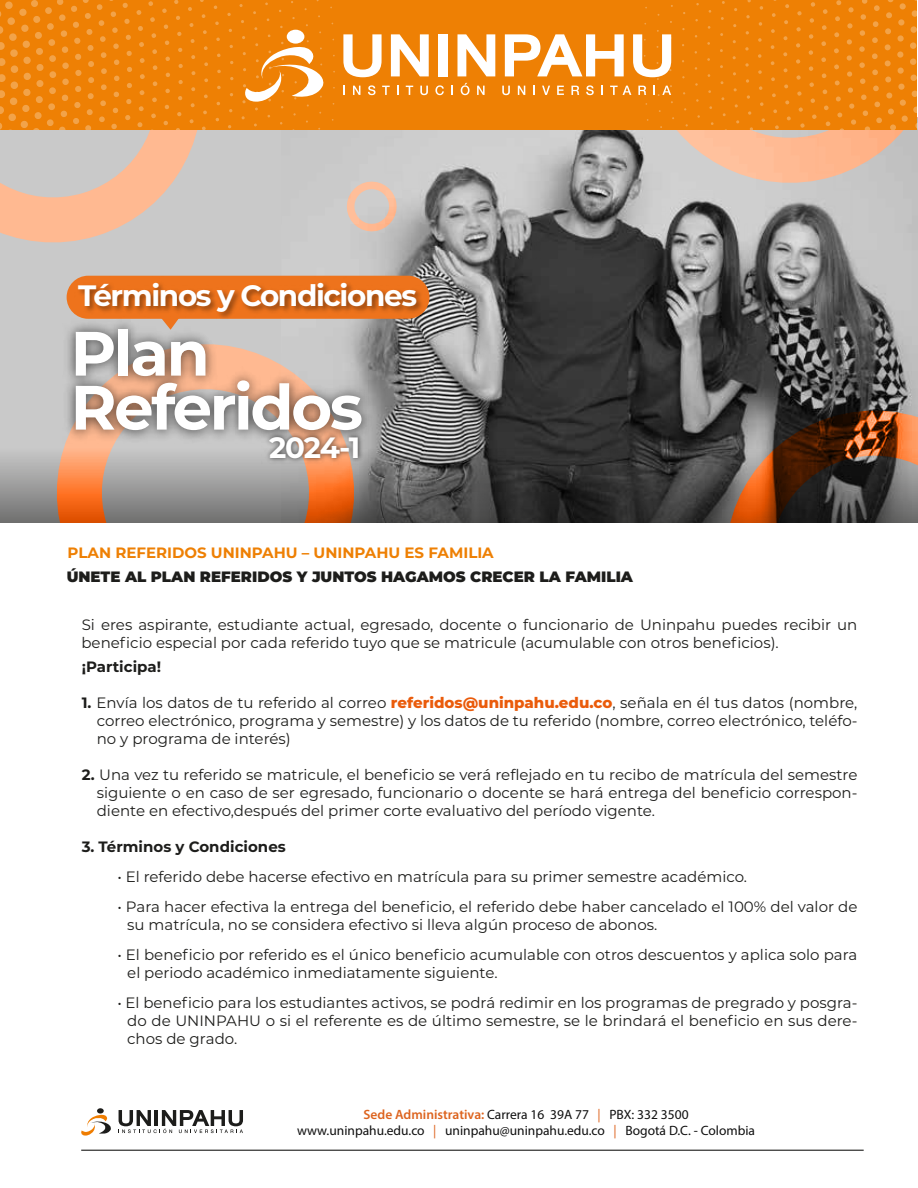
<style>
.page{position:relative;width:918px;height:1188px;background:#fff}
.page>*{position:absolute;margin:0;border:0;box-sizing:border-box;transform-origin:0 0}
.t1{font:700 62.55px/54px "Montserrat";letter-spacing:-.04em;color:#fff}
.t2{font:700 29.55px "Montserrat";letter-spacing:-.045em;color:#fff}
.t3{font:700 29.4px "Montserrat";color:#fff}
.t4{font:15px/18px "Montserrat";color:#1d1d1b}
.t5{font:900 15px "Montserrat";color:#1d1d1b}
.t6{font:700 15px "Montserrat";color:#ee8004}
.t7{font:700 15px "Montserrat";color:#1d1d1b}
.t8{font:13.5px/16.2px "Myriad Pro";color:#0f0f0f;text-align:center}
.s1{font-weight:700}
.s2{font-weight:800;color:#ea5b0b}
.s3{font-weight:600;color:#dd641f}
.s4{color:#dd641f}
</style>
<div class="page">
<hr style="left:81px;top:1150px;width:783px;height:1px;background:#1d1d1b">
<svg style="left:81px;top:1113px;width:30px;height:23px"></svg>
<div style="left:97px;top:1108px;width:7px;height:6px;background:#1d1d1b;border-radius:50%"></div>
<svg style="left:119px;top:1110px;width:124px;height:23px"></svg>
<svg style="left:0;top:130px;width:918px;height:318px;background:#858585"></svg>
<svg style="left:0;top:448px;width:726px;height:75px;background:#4c4c4c"></svg>
<svg style="left:726px;top:411px;width:192px;height:112px;background:#644533"></svg>
<svg style="left:347px;top:182px;width:50px;height:49px;background:#dfc4b4"></svg>
<svg style="left:57px;top:463px;width:297px;height:60px;background:#ad8671"></svg>
<div style="left:0;top:0;width:917px;height:130px;background:#ee8004"></div>
<svg style="left:0;top:0;width:208px;height:242px"></svg>
<svg style="left:214px;top:0;width:121px;height:130px"></svg>
<div style="left:287px;top:30px;width:17px;height:14px;background:#fff;border-radius:50%"></div>
<svg style="left:343px;top:34px;width:39px;height:43px"></svg>
<svg style="left:391px;top:34px;width:38px;height:42px"></svg>
<div style="left:439px;top:34px;width:9px;height:42px;background:#fff"></div>
<svg style="left:457px;top:34px;width:38px;height:42px"></svg>
<svg style="left:343px;top:86px;width:2px;height:9px"></svg>
<svg style="left:353px;top:86px;width:7px;height:9px"></svg>
<svg style="left:368px;top:85px;width:8px;height:10px"></svg>
<svg style="left:382px;top:86px;width:8px;height:9px"></svg>
<svg style="left:397px;top:86px;width:2px;height:9px"></svg>
<svg style="left:406px;top:86px;width:7px;height:9px"></svg>
<svg style="left:420px;top:86px;width:8px;height:9px"></svg>
<svg style="left:435px;top:85px;width:9px;height:10px"></svg>
<svg style="left:451px;top:86px;width:2px;height:9px"></svg>
<svg style="left:461px;top:83px;width:9px;height:12px"></svg>
<svg style="left:477px;top:86px;width:8px;height:9px"></svg>
<svg style="left:502px;top:0;width:416px;height:183px"></svg>
<img style="left:54px;top:305px;width:325px;height:158px">
<img style="left:261px;top:425px;width:106px;height:49px">
<div style="left:67px;top:276px;width:363px;height:43px;background:#ee731c;border-radius:22px"></div>
<img style="left:75px;top:277px;width:352px;height:46px">
<svg style="left:161px;top:318px;width:18px;height:12px"></svg>
<h2 class="t2" style="left:78px;top:274px;width:340px">Términos y Condiciones</h2>
<h1 class="t1" style="left:71px;top:323px;width:294px">Plan<br>Referidos</h1>
<h3 class="t3" style="left:269px;top:426px;width:93px">2024-1</h3>
<p class="t6" style="left:68px;top:542px;width:428px">PLAN REFERIDOS UNINPAHU – UNINPAHU ES FAMILIA</p>
<p class="t5" style="left:67px;top:566px;width:568px">ÚNETE AL PLAN REFERIDOS Y JUNTOS HAGAMOS CRECER LA FAMILIA</p>
<p class="t4" style="left:81px;top:615px;width:777px">Si eres aspirante, estudiante actual, egresado, docente o funcionario de Uninpahu puedes recibir un beneficio especial por cada referido tuyo que se matricule (acumulable con otros beneficios).</p>
<p class="t7" style="left:82px;top:656px;width:81px">¡Participa!</p>
<p class="t4" style="left:97px;top:693px;width:762px;text-align:justify;text-indent:-15px"><span class="s1">1.</span> Envía los datos de tu referido al correo <span class="s2">referidos@uninpahu.edu.co</span>, señala en él tus datos (nombre, correo electrónico, programa y semestre) y los datos de tu referido (nombre, correo electrónico, teléfo&shy;no y programa de interés)</p>
<p class="t4" style="left:97px;top:765px;width:762px;text-align:justify;text-indent:-15px"><span class="s1">2.</span> Una vez tu referido se matricule, el beneficio se verá reflejado en tu recibo de matrícula del semestre siguiente o en caso de ser egresado, funcionario o docente se hará entrega del beneficio correspon&shy;diente en efectivo,después del primer corte evaluativo del período vigente.</p>
<p class="t7" style="left:82px;top:836px;width:205px">3. Términos y Condiciones</p>
<p class="t4" style="left:117px;top:867px;width:631px">• El referido debe hacerse efectivo en matrícula para su primer semestre académico.</p>
<p class="t4" style="left:127px;top:897px;width:732px;text-indent:-10px">• Para hacer efectiva la entrega del beneficio, el referido debe haber cancelado el 100% del valor de su matrícula, no se considera efectivo si lleva algún proceso de abonos.</p>
<p class="t4" style="left:127px;top:945px;width:732px;text-indent:-10px">• El beneficio por referido es el único beneficio acumulable con otros descuentos y aplica solo para el periodo académico inmediatamente siguiente.</p>
<p class="t4" style="left:127px;top:993px;width:732px;text-align:justify;text-indent:-10px">• El beneficio para los estudiantes activos, se podrá redimir en los programas de pregrado y posgra&shy;do de UNINPAHU o si el referente es de último semestre, se le brindará el beneficio en sus dere&shy;chos de grado.</p>
<p class="t8" style="left:297px;top:1106px;width:460px"><span class="s3">Sede Administrativa:</span> Carrera 16 39A 77 <span class="s4">|</span> PBX: 332 3500<br>www.uninpahu.edu.co <span class="s4">|</span> uninpahu@uninpahu.edu.co <span class="s4">|</span> Bogotá D.C. - Colombia</p>
</div>
